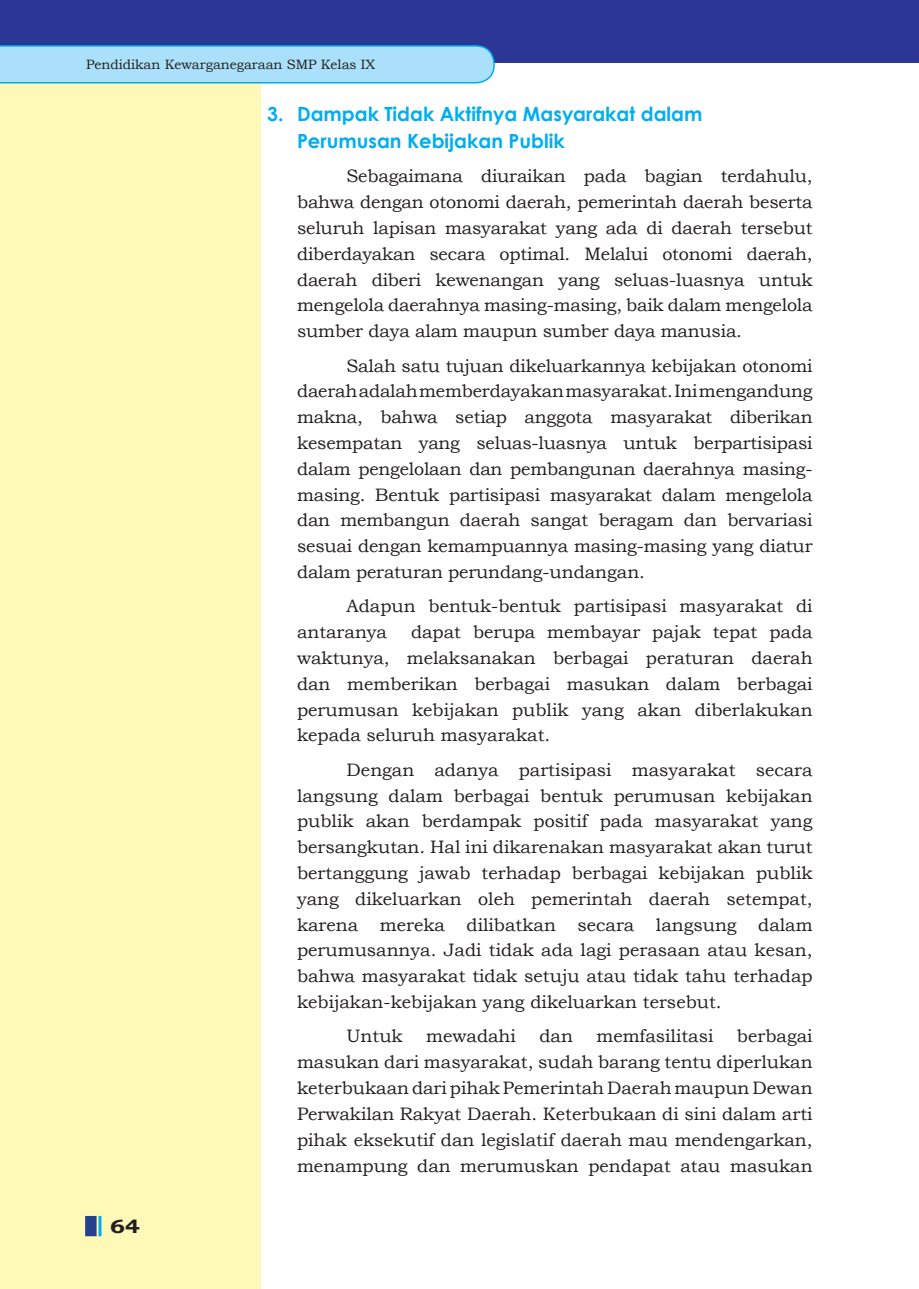
<style>
.page{position:relative;width:919px;height:1289px;background:#fff}
.page>*{position:absolute;margin:0;border:0;box-sizing:border-box;transform-origin:0 0}
.Sub_bab{font:700 19.5px/27px "Century Gothic";color:#00aeef}
.t1{font:700 19.05px "Bookman Old Style";color:#231f20;scale:1.18 1}
.Paragraf_utama{font:18px/25.8px "Bookman Old Style";color:#231f20;text-align:justify}
.t2{font:13.5px "Bookman Old Style";color:#231f20}
</style>
<div class="page">
<div style="left:0;top:0;width:260px;height:1288px;background:#fff9b8"></div>
<div style="left:0;top:0;width:918px;height:62px;background:#2c3695"></div>
<svg style="left:0;top:45px;width:495px;height:38px;background:#9ddbf7"></svg>
<div style="left:87px;top:1217px;width:8px;height:17px;background:#25408f"></div>
<div style="left:85px;top:1215px;width:12px;height:21px;border:3px solid #25408f"></div>
<hr style="left:98px;top:1215px;width:3px;height:21px;background:#00aeef">
<hr style="left:918px;top:0;width:1px;height:62px;background:#2c3695">
<p class="t2" style="left:86px;top:55px;width:290px">Pendidikan Kewarganegaraan SMP Kelas IX</p>
<p class="t1" style="left:110px;top:1212px;width:27px">64</p>
<p class="Sub_bab" style="left:297px;top:100px;width:407px;text-indent:-30px">3. Dampak Tidak Aktifnya Masyarakat dalam<br>Perumusan Kebijakan Publik</p>
<p class="Paragraf_utama" style="left:297px;top:163px;width:517px;text-indent:50px">Sebagaimana diuraikan pada bagian terdahulu, bahwa dengan otonomi daerah, pemerintah daerah beserta seluruh lapisan masyarakat yang ada di daerah tersebut diberdayakan secara optimal. Melalui otonomi daerah, daerah diberi kewenangan yang seluas-luasnya untuk mengelola daerahnya masing-masing, baik dalam mengelola sumber daya alam maupun sumber daya manusia.</p>
<p class="Paragraf_utama" style="left:297px;top:352px;width:517px;text-indent:50px">Salah satu tujuan dikeluarkannya kebijakan otonomi daerah adalah memberdayakan masyarakat. Ini mengandung makna, bahwa setiap anggota masyarakat diberikan kesempatan yang seluas-luasnya untuk berpartisipasi dalam pengelolaan dan pembangunan daerahnya masing&shy;masing. Bentuk partisipasi masyarakat dalam mengelola dan membangun daerah sangat beragam dan bervariasi sesuai dengan kemampuannya masing-masing yang diatur dalam peraturan perundang-undangan.</p>
<p class="Paragraf_utama" style="left:297px;top:593px;width:517px;text-indent:50px">Adapun bentuk-bentuk partisipasi masyarakat di antaranya</p>
<p class="Paragraf_utama" style="left:297px;top:619px;width:517px;text-indent:114px">dapat berupa membayar pajak tepat pada waktunya, melaksanakan berbagai peraturan daerah dan memberikan berbagai masukan dalam berbagai perumusan kebijakan publik yang akan diberlakukan kepada seluruh masyarakat.</p>
<p class="Paragraf_utama" style="left:297px;top:756px;width:517px;text-indent:50px">Dengan adanya partisipasi masyarakat secara langsung dalam berbagai bentuk perumusan kebijakan publik akan berdampak positif pada masyarakat yang bersangkutan. Hal ini dikarenakan masyarakat akan turut bertanggung jawab terhadap berbagai kebijakan publik yang dikeluarkan oleh pemerintah daerah setempat, karena mereka dilibatkan secara langsung dalam perumusannya. Jadi tidak ada lagi perasaan atau kesan, bahwa masyarakat tidak setuju atau tidak tahu terhadap kebijakan-kebijakan yang dikeluarkan tersebut.</p>
<p class="Paragraf_utama" style="left:346px;top:1023px;width:58px">Untuk</p>
<p class="Paragraf_utama" style="left:426px;top:1023px;width:91px">mewadahi</p>
<p class="Paragraf_utama" style="left:539px;top:1023px;width:35px">dan</p>
<p class="Paragraf_utama" style="left:596px;top:1023px;width:118px">memfasilitasi</p>
<p class="Paragraf_utama" style="left:297px;top:1023px;width:517px;text-indent:440px">berbagai masukan dari masyarakat, sudah barang tentu diperlukan keterbukaan dari pihak Pemerintah Daerah maupun Dewan Perwakilan Rakyat Daerah. Keterbukaan di sini dalam arti pihak eksekutif dan legislatif daerah mau mendengarkan, menampung dan merumuskan pendapat atau masukan</p>
</div>
